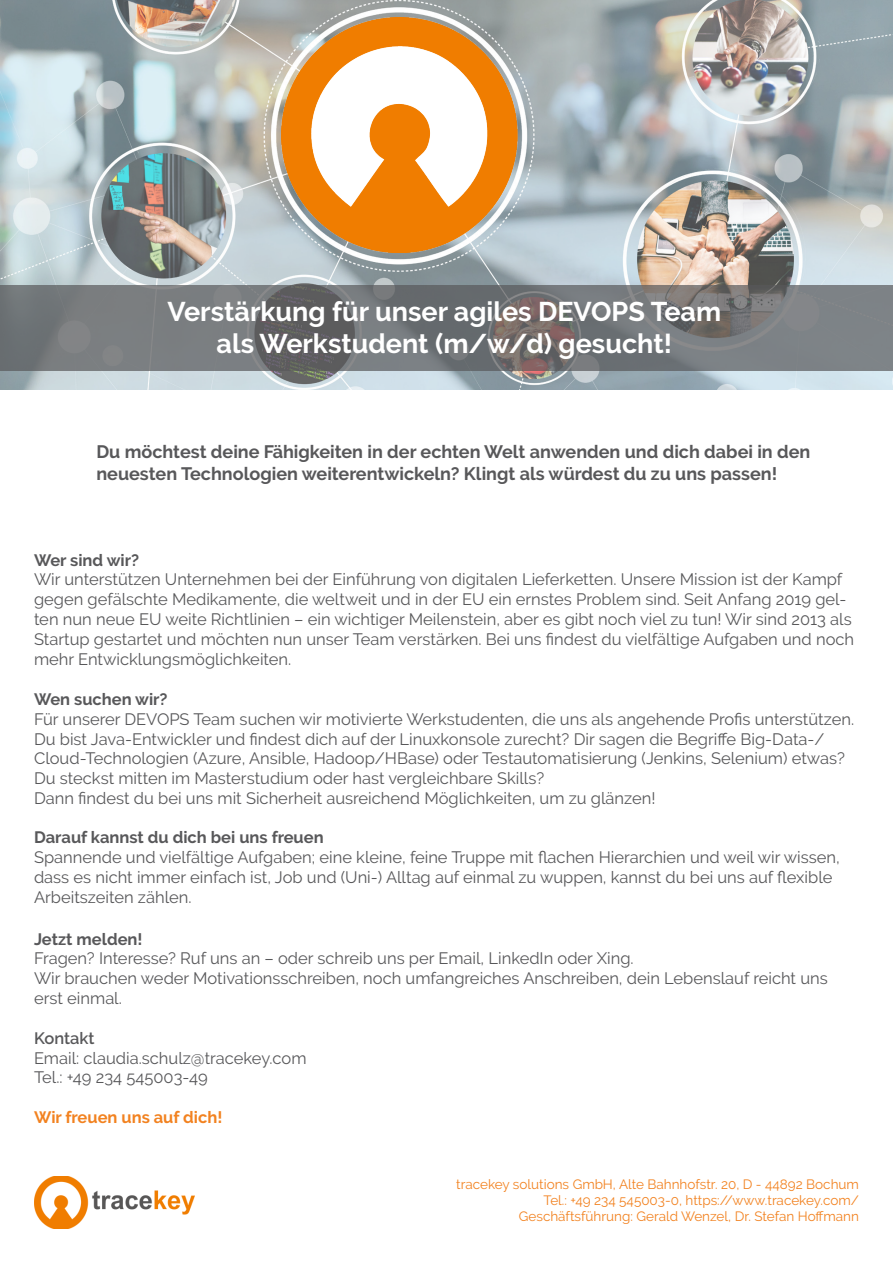
<style>
.page{position:relative;width:893px;height:1263px;background:#fff}
.page>*{position:absolute;margin:0;border:0;box-sizing:border-box;transform-origin:0 0}
.t1{font:700 27px "Raleway";color:#fff}
.t2{font:700 18px/21.6px "Raleway";color:#58585a}
.t3{font:16.5px/19.8px "Raleway";color:#58585a}
.t4{font:700 16.5px "Raleway";color:#58585a}
.t5{font:700 16.5px "Raleway";color:#f28220}
.t6{font:600 16.5px "Raleway";color:#58585a}
.t7{font:13.5px/16.2px "Raleway";color:#f28220;text-align:right}
.s1{font-weight:700}
</style>
<div class="page">
<img style="left:34px;top:1176px;width:160px;height:53px">
<img style="left:0;top:0;width:893px;height:389px">
<img style="left:281px;top:17px;width:240px;height:236px">
<svg style="left:0;top:285px;width:893px;height:86px;background:#747678"></svg>
<p class="t1" style="left:168px;top:296px;width:555px">Verstärkung für unser agiles DEVOPS Team</p>
<p class="t1" style="left:217px;top:328px;width:457px">als Werkstudent (m/w/d) gesucht!</p>
<p class="t2" style="left:96px;top:441px;width:715px">Du möchtest deine Fähigkeiten in der echten Welt anwenden und dich dabei in den neuesten Technologien weiterentwickeln? Klingt als würdest du zu uns passen!</p>
<p class="t3" style="left:34px;top:550px;width:822px"><span class="s1">Wer sind wir?<br></span>Wir unterstützen Unternehmen bei der Einführung von digitalen Lieferketten. Unsere Mission ist der Kampf gegen gefälschte Medikamente, die weltweit und in der EU ein ernstes Problem sind. Seit Anfang 2019 gel&shy;ten nun neue EU weite Richtlinien – ein wichtiger Meilenstein, aber es gibt noch viel zu tun! Wir sind 2013 als Startup gestartet und möchten nun unser Team verstärken. Bei uns findest du vielfältige Aufgaben und noch mehr Entwicklungsmöglichkeiten.</p>
<p class="t4" style="left:34px;top:690px;width:135px">Wen suchen wir?</p>
<p class="t3" style="left:34px;top:709px;width:822px">Für unserer DEVOPS Team suchen wir motivierte Werkstudenten, die uns als angehende Profis unterstützen.<br>Du bist Java-Entwickler und findest dich auf der Linuxkonsole zurecht? Dir sagen die Begriffe Big-Data-/ Cloud-Technologien (Azure, Ansible, Hadoop/HBase) oder Testautomatisierung (Jenkins, Selenium) etwas?<br>Du steckst mitten im Masterstudium oder hast vergleichbare Skills?<br>Dann findest du bei uns mit Sicherheit ausreichend Möglichkeiten, um zu glänzen!</p>
<p class="t4" style="left:34px;top:828px;width:291px">Darauf kannst du dich bei uns freuen</p>
<p class="t3" style="left:34px;top:847px;width:807px">Spannende und vielfältige Aufgaben; eine kleine, feine Truppe mit flachen Hierarchien und weil wir wissen, dass es nicht immer einfach ist, Job und (Uni-) Alltag auf einmal zu wuppen, kannst du bei uns auf flexible<br>Arbeitszeiten zählen.</p>
<p class="t4" style="left:34px;top:929px;width:110px">Jetzt melden!</p>
<p class="t3" style="left:34px;top:949px;width:795px">Fragen? Interesse? Ruf uns an – oder schreib uns per Email, LinkedIn oder Xing.<br>Wir brauchen weder Motivationsschreiben, noch umfangreiches Anschreiben, dein Lebenslauf reicht uns erst einmal.</p>
<p class="t6" style="left:34px;top:1028px;width:62px">Kontakt</p>
<p class="t3" style="left:34px;top:1048px;width:274px">Email: claudia.schulz@tracekey.com<br>Tel.: +49 234 545003-49</p>
<p class="t5" style="left:34px;top:1108px;width:190px">Wir freuen uns auf dich!</p>
<p class="t7" style="left:456px;top:1176px;width:404px">tracekey solutions GmbH, Alte Bahnhofstr. 20, D - 44892 Bochum</p>
<p class="t7" style="left:519px;top:1192px;width:342px">Tel.: +49 234 545003-0, https://www.tracekey.com/<br>Geschäftsführung: Gerald Wenzel, Dr. Stefan Hoffmann</p>
</div>
